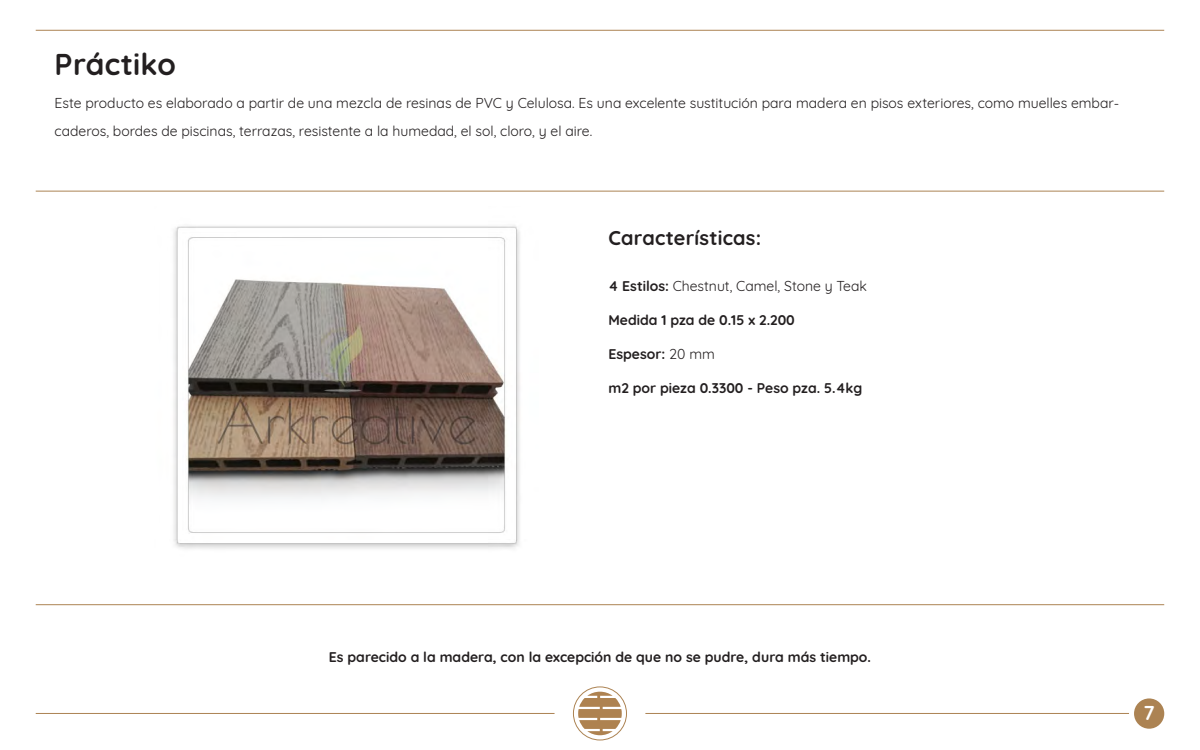
<style>
.page{position:relative;width:1200px;height:750px;background:#fff}
.page>*{position:absolute;margin:0;border:0;box-sizing:border-box;transform-origin:0 0}
.t1{font:700 30px "Quicksand";letter-spacing:.01em;color:#231f20}
.t2{font:700 20px "Quicksand";letter-spacing:.01em;color:#231f20}
.t3{font:700 20px "Quicksand";color:#fff}
.t4{font:14px/28px "Quicksand";color:#231f20}
.t5{font:700 14px "Quicksand";color:#231f20}
.s1{font-weight:700}
.s2{font-weight:400}
</style>
<div class="page">
<hr style="left:36px;top:30px;width:1128px;height:1px;background:#ac8353">
<hr style="left:36px;top:191px;width:1128px;height:1px;background:#ac8353">
<hr style="left:36px;top:604px;width:1128px;height:1px;background:#ac8353">
<hr style="left:36px;top:713px;width:519px;height:1px;background:#ac8353">
<hr style="left:645px;top:713px;width:519px;height:1px;background:#ac8353">
<div style="left:573px;top:686px;width:54px;height:54px;border:1px solid #ac8353;border-radius:50%"></div>
<div style="left:1129px;top:693px;width:40px;height:41px;border:10px solid #fff;border-radius:50%"></div>
<div style="left:1134px;top:698px;width:30px;height:31px;background:#ac8353;border-radius:50%"></div>
<img style="left:173px;top:225px;width:347px;height:324px">
<svg style="left:578px;top:692px;width:44px;height:43px"></svg>
<h1 class="t1" style="left:55px;top:39px;width:123px">Práctiko</h1>
<p class="t4" style="left:55px;top:87px;width:1066px">Este producto es elaborado a partir de una mezcla de resinas de PVC y Celulosa. Es una excelente sustitución para madera en pisos exteriores, como muelles embar&shy;caderos, bordes de piscinas, terrazas, resistente a la humedad, el sol, cloro, y el aire.</p>
<h2 class="t2" style="left:608px;top:221px;width:154px">Características:</h2>
<p class="t4" style="left:608px;top:271px;width:260px"><span class="s1">4 Estilos:</span> Chestnut, Camel, Stone y Teak</p>
<p class="t5" style="left:608px;top:309px;width:188px">Medida 1 pza de 0.15 x 2.200</p>
<p class="t5" style="left:608px;top:343px;width:108px">Espesor: <span class="s2">20 mm</span></p>
<p class="t5" style="left:608px;top:377px;width:255px">m2 por pieza 0.3300 - Peso pza. 5.4kg</p>
<p class="t5" style="left:329px;top:645px;width:544px">Es parecido a la madera, con la excepción de que no se pudre, dura más tiempo.</p>
<h2 class="t3" style="left:1143px;top:696px;width:13px">7</h2>
</div>
